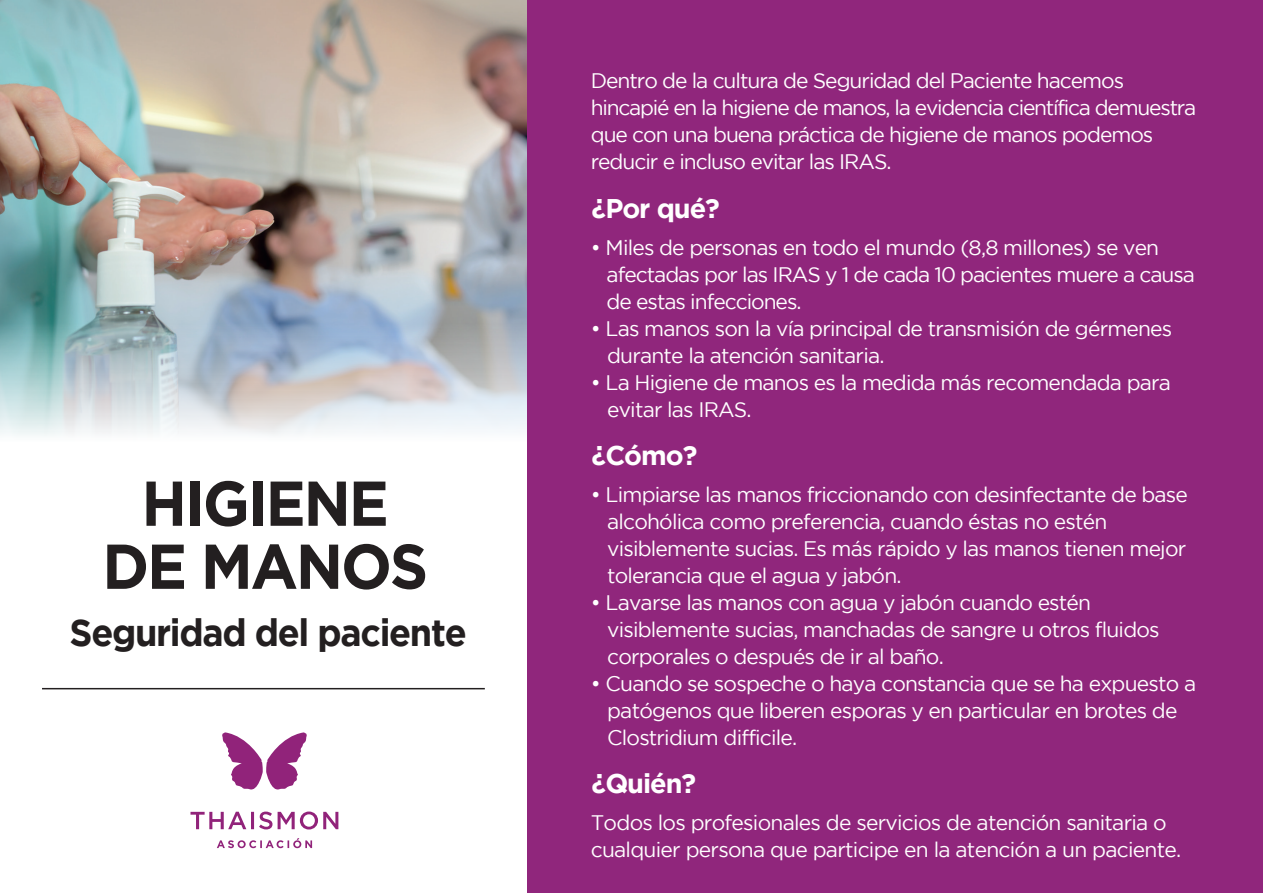
<style>
.page{position:relative;width:1263px;height:893px;background:#fff}
.page>*{position:absolute;margin:0;border:0;box-sizing:border-box;transform-origin:0 0}
.t1{font:700 63.15px/63px "Gotham";letter-spacing:-.035em;color:#231f20;text-align:center;scale:.95 1}
.t2{font:700 37.95px "Gotham";letter-spacing:-.035em;color:#231f20;scale:.95 1}
.t3{font:700 27px "Gotham";letter-spacing:-.035em;color:#fff}
.t4{font:21px/27px "Gotham";letter-spacing:-.04em;color:#fff}
</style>
<div class="page">
<img style="left:0;top:0;width:527px;height:321px">
<svg style="left:0;top:321px;width:527px;height:115px"></svg>
<div style="left:527px;top:0;width:736px;height:893px;background:#90267c"></div>
<svg style="left:222px;top:732px;width:85px;height:58px"></svg>
<svg style="left:190px;top:811px;width:148px;height:18px"></svg>
<svg style="left:217px;top:838px;width:95px;height:10px"></svg>
<hr style="left:42px;top:688px;width:443px;height:1px;background:#231f20">
<h1 class="t1" style="left:102px;top:470px;width:345px">HIGIENE<br>DE MANOS</h1>
<h2 class="t2" style="left:70px;top:610px;width:419px">Seguridad del paciente</h2>
<p class="t4" style="left:591px;top:67px;width:607px">Dentro de la cultura de Seguridad del Paciente hacemos hincapié en la higiene de manos, la evidencia científica demuestra que con una buena práctica de higiene de manos podemos reducir e incluso evitar las IRAS.</p>
<p class="t3" style="left:592px;top:193px;width:130px">¿Por qué?</p>
<p class="t4" style="left:606px;top:234px;width:590px;text-indent:-16px">• Miles de personas en todo el mundo (8,8 millones) se ven afectadas por las IRAS y 1 de cada 10 pacientes muere a causa de estas infecciones.</p>
<p class="t4" style="left:607px;top:315px;width:567px;text-indent:-16px">• Las manos son la vía principal de transmisión de gérmenes durante la atención sanitaria.</p>
<p class="t4" style="left:607px;top:369px;width:565px;text-indent:-16px">• La Higiene de manos es la medida más recomendada para evitar las IRAS.</p>
<p class="t3" style="left:592px;top:440px;width:107px">¿Cómo?</p>
<p class="t4" style="left:607px;top:480px;width:582px;text-indent:-16px">• Limpiarse las manos friccionando con desinfectante de base alcohólica como preferencia, cuando éstas no estén visiblemente sucias. Es más rápido y las manos tienen mejor tolerancia que el agua y jabón.</p>
<p class="t4" style="left:607px;top:588px;width:554px;text-indent:-16px">• Lavarse las manos con agua y jabón cuando estén visiblemente sucias, manchadas de sangre u otros fluidos corporales o después de ir al baño.</p>
<p class="t4" style="left:607px;top:669px;width:590px;text-indent:-16px">• Cuando se sospeche o haya constancia que se ha expuesto a patógenos que liberen esporas y en particular en brotes de<br>Clostridium difficile.</p>
<p class="t3" style="left:592px;top:768px;width:106px">¿Quién?</p>
<p class="t4" style="left:591px;top:809px;width:592px">Todos los profesionales de servicios de atención sanitaria o cualquier persona que participe en la atención a un paciente.</p>
</div>
